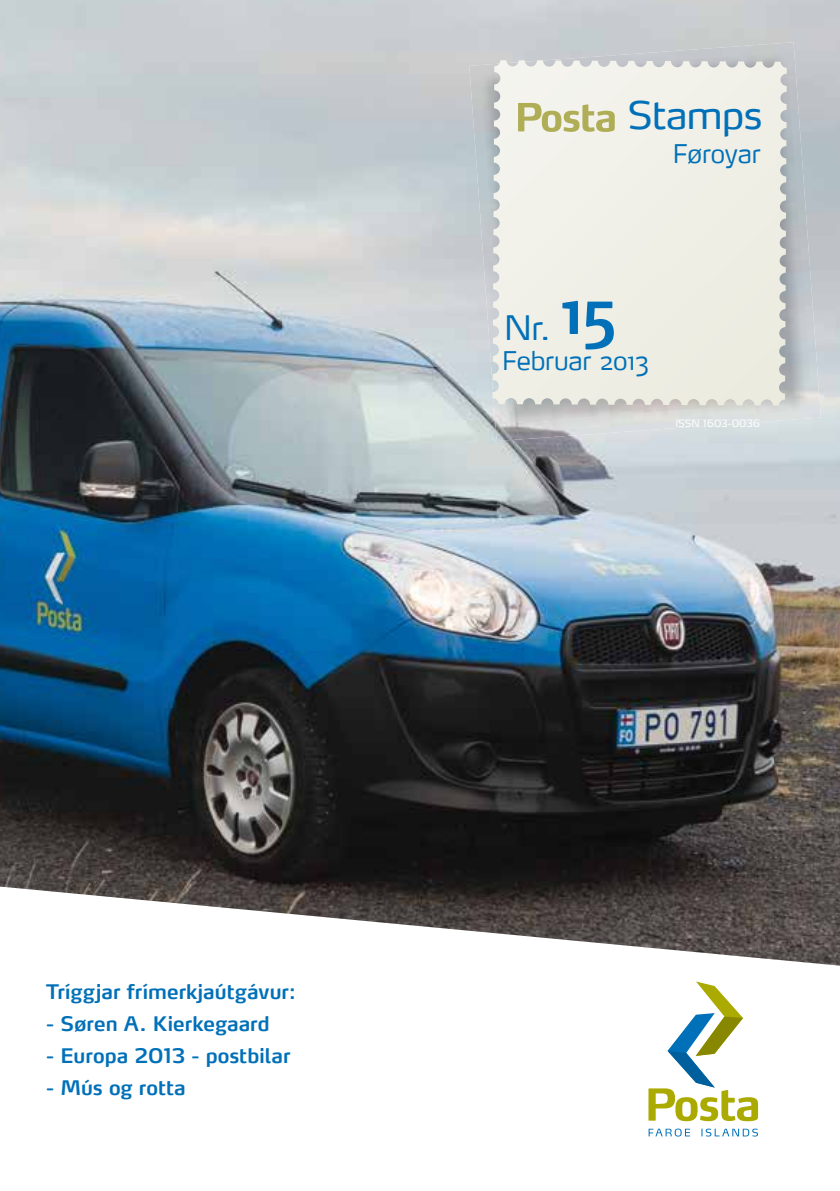
<style>
.page{position:relative;width:840px;height:1191px;background:#fff}
.page>*{position:absolute;margin:0;border:0;box-sizing:border-box;transform-origin:0 0}
.t1{font:38px "Max LF";letter-spacing:-.01em;color:#0070b8}
.t2{font:300 33.6px "Max";color:#0070b8}
.t3{font:300 25.6px "Max";letter-spacing:-.01em;color:#0070b8}
.t4{font:600 20px "Max LF";color:#0070b8}
.t5{font:10px "Max LF";color:#fff}
</style>
<div class="page">
<img style="left:0;top:0;width:839px;height:886px">
<svg style="left:0;top:886px;width:839px;height:251px"></svg>
<svg style="left:648px;top:981px;width:109px;height:140px"></svg>
<svg style="left:648px;top:1128px;width:41px;height:8px"></svg>
<svg style="left:701px;top:1128px;width:56px;height:8px"></svg>
<img style="left:469px;top:47px;width:259px;height:207px">
<img style="left:728px;top:42px;width:92px;height:380px">
<img style="left:482px;top:234px;width:273px;height:207px">
<img style="left:676px;top:419px;width:83px;height:8px">
<div style="left:492px;top:66px;width:293px;height:339px;background:#f0efe7"></div>
<svg style="left:517px;top:103px;width:97px;height:29px;background:#d3d2a6"></svg>
<h1 class="t1" style="left:627px;top:91px;width:136px">Stamps</h1>
<p class="t3" style="left:672px;top:138px;width:89px">Føroyar</p>
<h2 class="t2" style="left:503px;top:307px;width:114px">Nr. <sup>15</sup></h2>
<p class="t3" style="left:502px;top:344px;width:148px">Februar 2013</p>
<p class="t5" style="left:675px;top:417px;width:86px">ISSN 1603-0036</p>
<p class="t4" style="left:46px;top:979px;width:251px">Tríggjar frímerkjaútgávur:</p>
<p class="t4" style="left:46px;top:1011px;width:225px">- Søren A. Kierkegaard</p>
<p class="t4" style="left:46px;top:1043px;width:246px">- Europa 2013 - postbilar</p>
<p class="t4" style="left:46px;top:1075px;width:141px">- Mús og rotta</p>
</div>
